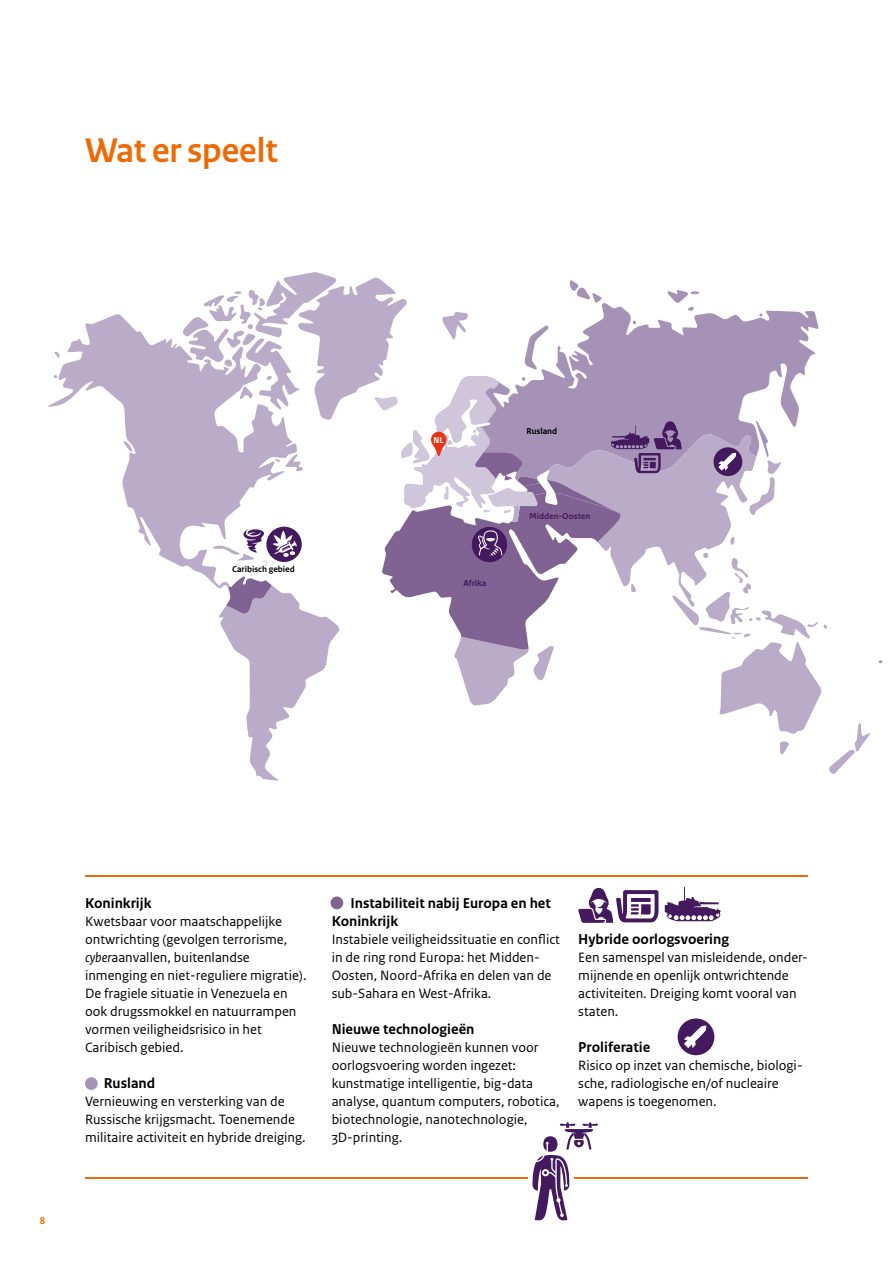
<style>
.page{position:relative;width:893px;height:1263px;background:#fff}
.page>*{position:absolute;margin:0;border:0;box-sizing:border-box;transform-origin:0 0}
.t1{font:700 36px "Rijksoverheid Sans Heading";color:#ed6b06}
.t2{font:700 15px/18px "Rijksoverheid Sans Text";color:#000}
.t3{font:14.25px/18px "Rijksoverheid Sans Text";color:#000}
.t4{font:700 10.5px "Rijksoverheid Sans Heading";color:#ed6b06}
.t5{font:700 9px "Rijksoverheid Sans Text";color:#000}
.t6{font:700 9px "Rijksoverheid Sans Text";color:#44195e}
.t7{font:700 9px "Rijksoverheid Sans Text";color:#fff}
.s1{font-style:italic}
</style>
<div class="page">
<hr style="left:85px;top:875px;width:723px;height:2px;background:#ed6b06">
<svg style="left:578px;top:888px;width:80px;height:35px"></svg>
<svg style="left:665px;top:887px;width:56px;height:34px"></svg>
<hr style="left:85px;top:1177px;width:723px;height:2px;background:#ed6b06">
<svg style="left:48px;top:314px;width:134px;height:253px"></svg>
<svg style="left:182px;top:272px;width:700px;height:509px"></svg>
<div style="left:85px;top:1077px;width:13px;height:13px;background:#a692b7;border-radius:50%"></div>
<div style="left:330px;top:896px;width:13px;height:13px;background:#806393;border-radius:50%"></div>
<div style="left:528px;top:1175px;width:46px;height:7px;background:#fff"></div>
<svg style="left:532px;top:1122px;width:66px;height:99px"></svg>
<svg style="left:678px;top:1018px;width:36px;height:37px"></svg>
<h1 class="t1" style="left:85px;top:130px;width:194px">Wat er speelt</h1>
<p class="t5" style="left:232px;top:564px;width:64px">Caribisch gebied</p>
<p class="t7" style="left:433px;top:435px;width:12px">NL</p>
<p class="t6" style="left:463px;top:578px;width:25px">Afrika</p>
<p class="t5" style="left:526px;top:426px;width:32px">Rusland</p>
<p class="t6" style="left:529px;top:511px;width:63px">Midden-Oosten</p>
<p class="t4" style="left:40px;top:1215px;width:7px">8</p>
<p class="t2" style="left:85px;top:894px;width:68px">Koninkrijk</p>
<p class="t3" style="left:85px;top:912px;width:223px">Kwetsbaar voor maatschappelijke ontwrichting (gevolgen terrorisme, <span class="s1">cyber</span>aanvallen, buitenlandse inmenging en niet-reguliere migratie).<br>De fragiele situatie in Venezuela en ook drugssmokkel en natuurrampen vormen veiligheidsrisico in het Caribisch gebied.</p>
<p class="t2" style="left:104px;top:1074px;width:53px">Rusland</p>
<p class="t3" style="left:85px;top:1092px;width:222px">Vernieuwing en versterking van de<br>Russische krijgsmacht. Toenemende militaire activiteit en hybride dreiging.</p>
<p class="t2" style="left:332px;top:894px;width:221px;text-indent:19px">Instabiliteit nabij Europa en het<br>Koninkrijk</p>
<p class="t3" style="left:332px;top:930px;width:230px">Instabiele veiligheidssituatie en conflict in de ring rond Europa: het Midden-Oosten, Noord-Afrika en delen van de sub-Sahara en West-Afrika.</p>
<p class="t2" style="left:332px;top:1020px;width:144px">Nieuwe technologieën</p>
<p class="t3" style="left:332px;top:1038px;width:229px">Nieuwe technologieën kunnen voor oorlogsvoering worden ingezet: kunstmatige intelligentie, big-data analyse, quantum computers, robotica, biotechnologie, nanotechnologie,<br>3D-printing.</p>
<p class="t2" style="left:578px;top:930px;width:152px">Hybride oorlogsvoering</p>
<p class="t3" style="left:578px;top:948px;width:231px">Een samenspel van misleidende, onder&shy;mijnende en openlijk ontwrichtende activiteiten. Dreiging komt vooral van staten.</p>
<p class="t2" style="left:578px;top:1038px;width:73px">Proliferatie</p>
<p class="t3" style="left:578px;top:1056px;width:226px">Risico op inzet van chemische, biologi&shy;sche, radiologische en/of nucleaire wapens is toegenomen.</p>
</div>
